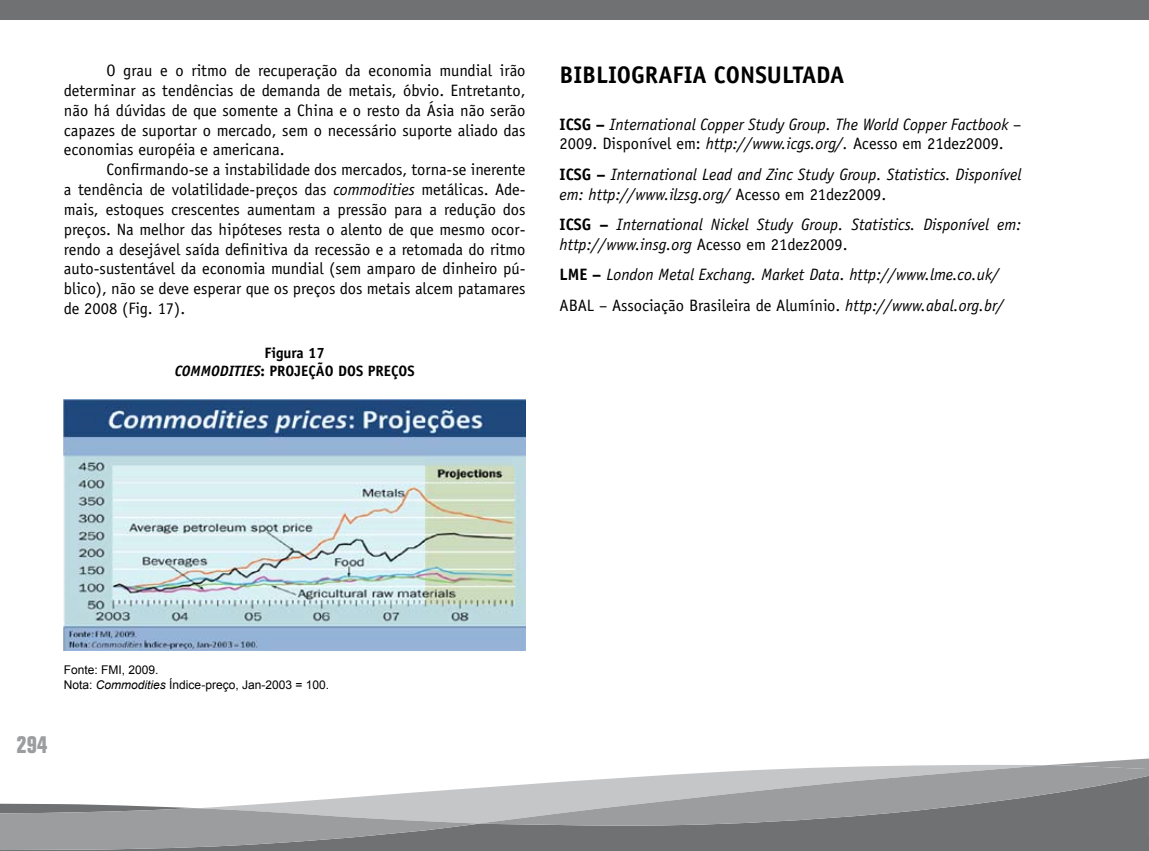
<style>
.page{position:relative;width:1149px;height:851px;background:#fff}
.page>*{position:absolute;margin:0;border:0;box-sizing:border-box;transform-origin:0 0}
.t1{font:700 24px "Officina Sans";color:#000}
.t2{font:700 condensed 24px "Folio";color:#9c9d9f}
.t3{font:16.5px/19.8px "Officina Sans";color:#000;text-align:justify}
.t4{font:italic 16.5px/19.8px "Officina Sans";color:#000}
.t5{font:700 16.5px "Officina Sans";color:#000}
.t6{font:700 15px/18px "Officina Sans";color:#000;text-align:center}
.t7{font:12px/14.4px "Arial";color:#000}
.s1{font-style:italic}
.s2{font-weight:700;font-style:normal}
.s3{font-style:normal}
</style>
<div class="page">
<div style="left:479px;top:836px;width:669px;height:14px;background:#707173"></div>
<svg style="left:279px;top:788px;width:199px;height:15px"></svg>
<svg style="left:0;top:803px;width:479px;height:47px;background:#9c9d9f"></svg>
<svg style="left:1066px;top:758px;width:82px;height:6px"></svg>
<svg style="left:478px;top:764px;width:670px;height:72px;background:#a1a2a4"></svg>
<div style="left:0;top:0;width:1148px;height:19px;background:#707173"></div>
<img style="left:64px;top:399px;width:461px;height:251px">
<p class="t3" style="left:64px;top:61px;width:463px;text-indent:43px">O grau e o ritmo de recuperação da economia mundial irão determinar as tendências de demanda de metais, óbvio. Entretanto, não há dúvidas de que somente a China e o resto da Ásia não serão capazes de suportar o mercado, sem o necessário suporte aliado das economias européia e americana.</p>
<p class="t3" style="left:64px;top:160px;width:463px;text-indent:43px">Confirmando-se a instabilidade dos mercados, torna-se inerente a tendência de volatilidade-preços das <span class="s1">commodities</span> metálicas. Ade&shy;mais, estoques crescentes aumentam a pressão para a redução dos preços. Na melhor das hipóteses resta o alento de que mesmo ocor&shy;rendo a desejável saída definitiva da recessão e a retomada do ritmo auto-sustentável da economia mundial (sem amparo de dinheiro pú&shy;blico), não se deve esperar que os preços dos metais alcem patamares de 2008 (Fig. 17).</p>
<p class="t6" style="left:175px;top:343px;width:240px">FIGURA 17<br><span class="s1">COMMODITIES</span>: PROJEÇÃO DOS PREÇOS</p>
<h1 class="t1" style="left:559px;top:60px;width:286px">BIBLIOGRAFIA CONSULTADA</h1>
<p class="t4" style="left:559px;top:114px;width:463px"><span class="s2">ICSG –</span> International Copper Study Group. The World Copper Factbook <span class="s3">–<br>2009. Disponível em:</span> http://www.icgs.org/. <span class="s3">Acesso em 21dez2009.</span></p>
<p class="t4" style="left:559px;top:164px;width:463px"><span class="s2">ICSG –</span> International Lead and Zinc Study Group. Statistics. Disponível em: http://www.ilzsg.org/ <span class="s3">Acesso em 21dez2009.</span></p>
<p class="t4" style="left:559px;top:214px;width:463px"><span class="s2">ICSG –</span> International Nickel Study Group. Statistics. Disponível em: http://www.insg.org <span class="s3">Acesso em 21dez2009.</span></p>
<p class="t5" style="left:559px;top:264px;width:10px">LME</p>
<p class="t4" style="left:559px;top:259px;width:446px;line-height:30.5px;text-align:right"><span class="s2">–</span> London Metal Exchang. Market Data<span class="s3">.</span> http://www.lme.co.uk/<br><span class="s3">ABAL – Associação Brasileira de Alumínio.</span> http://www.abal.org.br/</p>
<p class="t7" style="left:64px;top:663px;width:267px">Fonte: FMI, 2009.<br>Nota: <span class="s1">Commodities</span> Índice-preço, Jan-2003 = 100.</p>
<h1 class="t2" style="left:17px;top:731px;width:32px">294</h1>
</div>
